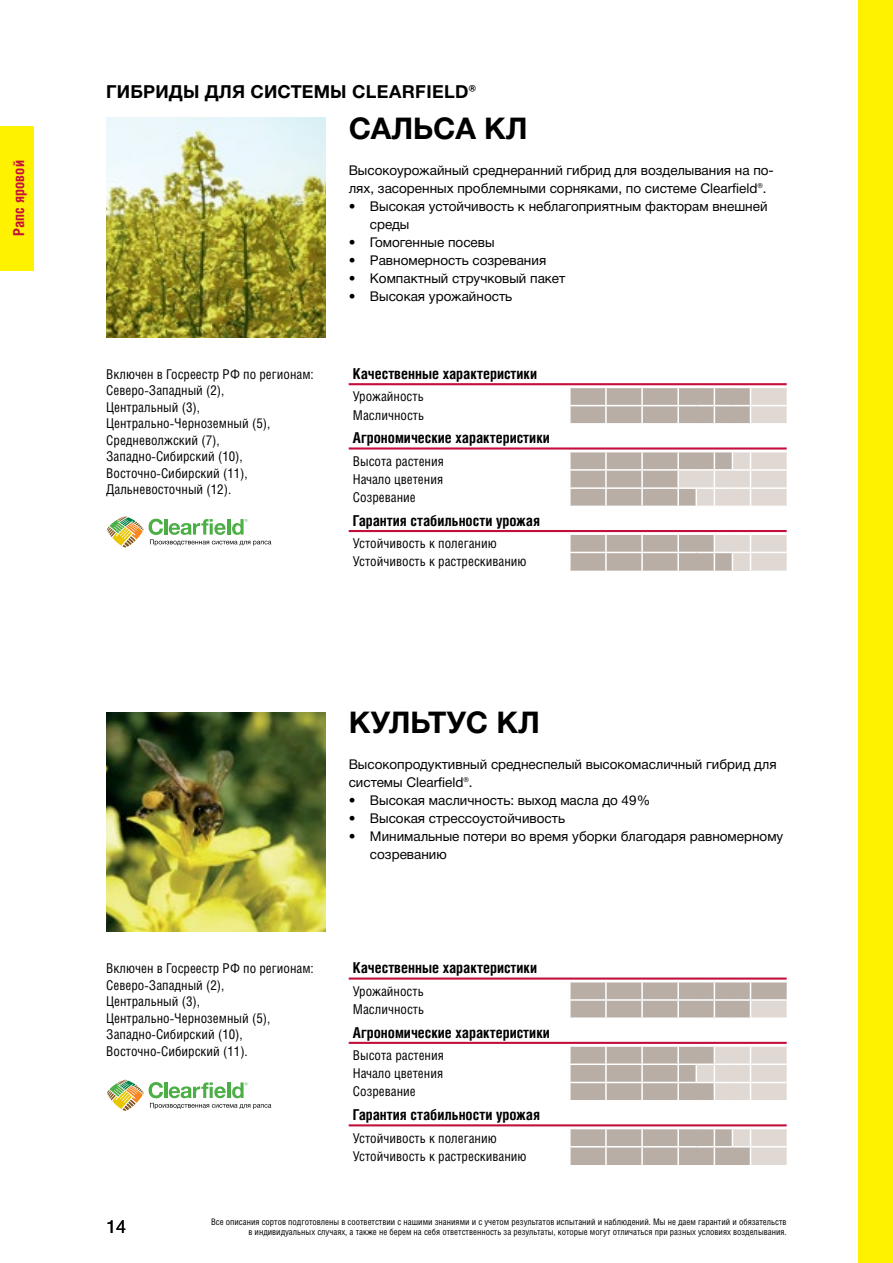
<style>
.page{position:relative;width:893px;height:1263px;background:#fff}
.page>*{position:absolute;margin:0;border:0;box-sizing:border-box;transform-origin:0 0}
.t1{font:700 30px "Helvetica Neue Cyr";letter-spacing:-.02em;color:#000}
.t2{font:700 18px "Helvetica Neue Cyr";letter-spacing:.01em;color:#000}
.t3{font:18px "Helvetica Neue Cyr";color:#000}
.t4{font:700 15px "Helios Cond C";color:#000}
.t5{font:700 15px "Helios Cond C";letter-spacing:.01em;color:#c40e3e}
.t6{font:13.5px/16.5px "Helios Cond C";color:#000}
.t7{font:13.5px/18px "Helvetica Neue Cyr";color:#000}
.t8{font:9px/10.5px "Helios Cond C";color:#000;text-align:right}
</style>
<div class="page">
<div style="left:0;top:126px;width:34px;height:144px;background:#fff200"></div>
<div style="left:859px;top:0;width:34px;height:1263px;background:#fff200"></div>
<svg style="left:569px;top:982px;width:218px;height:183px"></svg>
<hr style="left:349px;top:977px;width:438px;height:3px;background:#c40e3e">
<hr style="left:349px;top:1042px;width:438px;height:2px;background:#c40e3e">
<hr style="left:349px;top:1124px;width:438px;height:2px;background:#c40e3e">
<svg style="left:107px;top:1079px;width:164px;height:32px"></svg>
<img style="left:106px;top:712px;width:220px;height:219px">
<img style="left:106px;top:118px;width:220px;height:219px">
<svg style="left:569px;top:387px;width:218px;height:184px"></svg>
<hr style="left:349px;top:383px;width:438px;height:2px;background:#c40e3e">
<hr style="left:349px;top:447px;width:438px;height:3px;background:#c40e3e">
<hr style="left:349px;top:530px;width:438px;height:2px;background:#c40e3e">
<svg style="left:107px;top:516px;width:164px;height:32px"></svg>
<p class="t5" style="left:10px;top:236px;width:78px;rotate:-90deg">Рапс яровой</p>
<h2 class="t2" style="left:106px;top:82px;width:371px">ГИБРИДЫ ДЛЯ СИСТЕМЫ CLEARFIELD®</h2>
<p class="t6" style="left:106px;top:365px;width:209px">Включен в Госреестр РФ по регионам:<br>Северо-Западный (2),<br>Центральный (3),<br>Центрально-Черноземный (5),<br>Средневолжский (7),<br>Западно-Сибирский (10),<br>Восточно-Сибирский (11),<br>Дальневосточный (12).</p>
<h1 class="t1" style="left:349px;top:112px;width:23px">САЛЬСА</h1>
<h1 class="t1" style="left:484px;top:112px;width:21px">КЛ</h1>
<p class="t7" style="left:349px;top:161px;width:427px">Высокоурожайный среднеранний гибрид для возделывания на по&shy;лях, засоренных проблемными сорняками, по системе Clearfield®.</p>
<p class="t7" style="left:370px;top:197px;width:399px;text-indent:-21px">• Высокая устойчивость к неблагоприятным факторам внешней среды</p>
<p class="t7" style="left:349px;top:233px;width:147px">• Гомогенные посевы</p>
<p class="t7" style="left:349px;top:251px;width:199px">• Равномерность созревания</p>
<p class="t7" style="left:349px;top:269px;width:218px">• Компактный стручковый пакет</p>
<p class="t7" style="left:349px;top:287px;width:165px">• Высокая урожайность</p>
<p class="t4" style="left:353px;top:365px;width:186px">Качественные характеристики</p>
<p class="t6" style="left:353px;top:387px;width:73px;line-height:18.3px">Урожайность<br>Масличность</p>
<p class="t4" style="left:353px;top:429px;width:198px">Агрономические характеристики</p>
<p class="t6" style="left:353px;top:451px;width:92px;line-height:18.1px;text-align:justify">Высота растения Начало цветения Созревание</p>
<p class="t4" style="left:353px;top:511px;width:189px">Гарантия стабильности урожая</p>
<p class="t6" style="left:353px;top:534px;width:175px;line-height:18.1px">Устойчивость к полеганию<br>Устойчивость к растрескиванию</p>
<h1 class="t1" style="left:349px;top:706px;width:169px">Культус КЛ</h1>
<p class="t7" style="left:349px;top:755px;width:429px">Высокопродуктивный среднеспелый высокомасличный гибрид для системы Clearfield®.</p>
<p class="t7" style="left:349px;top:791px;width:303px">• Высокая масличность: выход масла до 49%</p>
<p class="t7" style="left:349px;top:809px;width:218px">• Высокая стрессоустойчивость</p>
<p class="t7" style="left:370px;top:827px;width:415px;text-indent:-21px">• Минимальные потери во время уборки благодаря равномерному созреванию</p>
<p class="t6" style="left:106px;top:960px;width:209px">Включен в Госреестр РФ по регионам:<br>Северо-Западный (2),<br>Центральный (3),<br>Центрально-Черноземный (5),<br>Западно-Сибирский (10),<br>Восточно-Сибирский (11).</p>
<p class="t4" style="left:353px;top:959px;width:186px">Качественные характеристики</p>
<p class="t6" style="left:353px;top:981px;width:73px;line-height:18.1px">Урожайность<br>Масличность</p>
<p class="t4" style="left:353px;top:1023px;width:198px">Агрономические характеристики</p>
<p class="t6" style="left:353px;top:1046px;width:92px;line-height:18.3px;text-align:justify">Высота растения Начало цветения Созревание</p>
<p class="t4" style="left:353px;top:1106px;width:189px">Гарантия стабильности урожая</p>
<p class="t6" style="left:353px;top:1128px;width:175px;line-height:18.3px">Устойчивость к полеганию<br>Устойчивость к растрескиванию</p>
<h2 class="t3" style="left:106px;top:1217px;width:22px">14</h2>
<p class="t8" style="left:211px;top:1216px;width:577px">Все описания сортов подготовлены в соответствии с нашими знаниями и с учетом результатов испытаний и наблюдений. Мы не даем гарантий и обязательств в индивидуальных случаях, а также не берем на себя ответственность за результаты, которые могут отличаться при разных условиях возделывания.</p>
</div>
